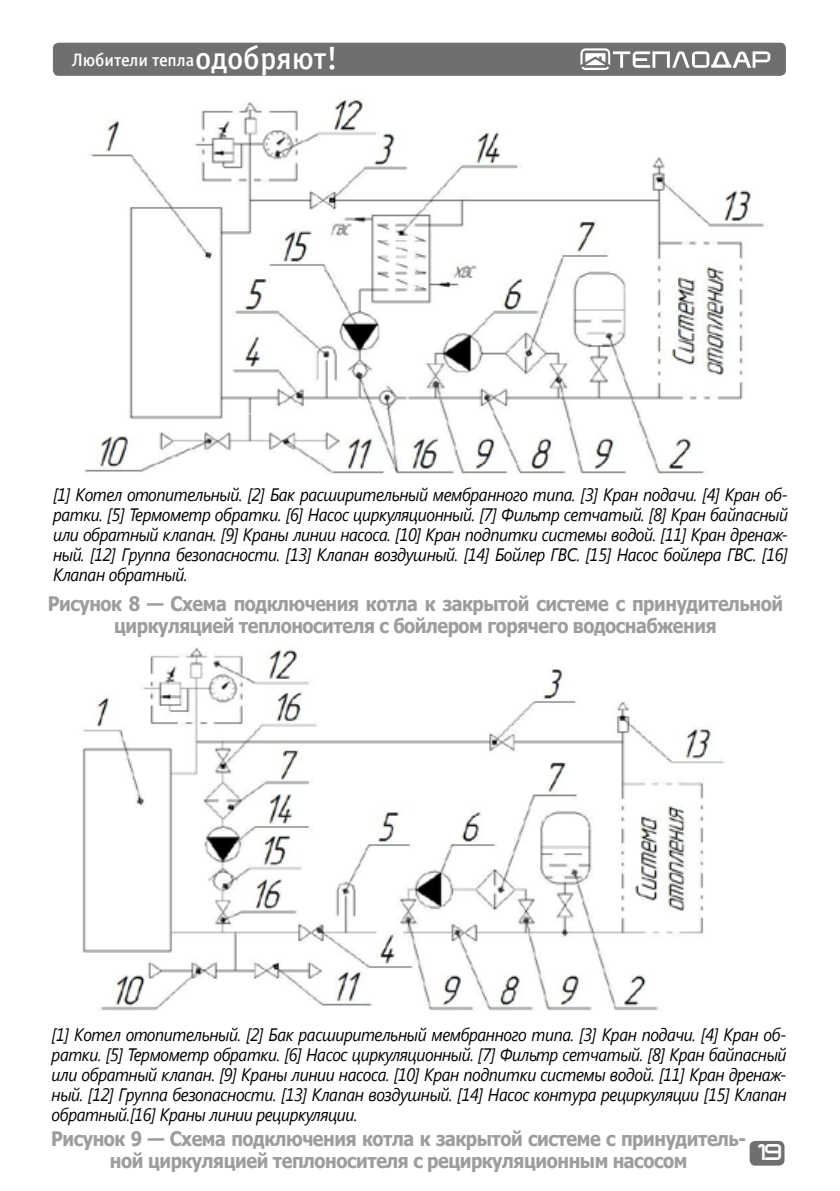
<style>
.page{position:relative;width:840px;height:1191px;background:#fff}
.page>*{position:absolute;margin:0;border:0;box-sizing:border-box;transform-origin:0 0}
.t1{font:700 20px/22px "Tahoma";letter-spacing:-.025em;color:#9d9d9c;text-align:center;scale:.9 1}
.t2{font:italic 18px/20px "Segoe UI";letter-spacing:-.025em;color:#000;text-align:justify;scale:.9 1}
.t3{font:18px "Officina Sans Medium C";letter-spacing:-.005em;color:#fff}
.t4{font:16px "teplodar";color:#fff}
.s1{font-size:32px}
</style>
<div class="page">
<div style="left:749px;top:1140px;width:35px;height:25px;background:#6f6f6f;border-radius:6px"></div>
<div style="left:53px;top:43px;width:732px;height:33px;background:#6f6f6f;border-radius:6px"></div>
<svg style="left:580px;top:48px;width:189px;height:22px"></svg>
<img style="left:85px;top:98px;width:679px;height:376px">
<img style="left:82px;top:647px;width:642px;height:364px">
<p class="t3" style="left:72px;top:50px;width:267px">Любители тепла<span class="s1">одобряют!</span></p>
<p class="t2" style="left:53px;top:484px;width:817px">[1] Котел отопительный. [2] Бак расширительный мембранного типа. [3] Кран подачи. [4] Кран об&shy;ратки. [5] Термометр обратки. [6] Насос циркуляционный. [7] Фильтр сетчатый. [8] Кран байпасный или обратный клапан. [9] Краны линии насоса. [10] Кран подпитки системы водой. [11] Кран дренаж&shy;ный. [12] Группа безопасности. [13] Клапан воздушный. [14] Бойлер ГВС. [15] Насос бойлера ГВС. [16] Клапан обратный.</p>
<p class="t1" style="left:48px;top:592px;width:818px">Рисунок 8 — Схема подключения котла к закрытой системе с принудительной циркуляцией теплоносителя с бойлером горячего водоснабжения</p>
<p class="t2" style="left:52px;top:1023px;width:817px">[1] Котел отопительный. [2] Бак расширительный мембранного типа. [3] Кран подачи. [4] Кран об&shy;ратки. [5] Термометр обратки. [6] Насос циркуляционный. [7] Фильтр сетчатый. [8] Кран байпасный или обратный клапан. [9] Краны линии насоса. [10] Кран подпитки системы водой. [11] Кран дренаж&shy;ный. [12] Группа безопасности. [13] Клапан воздушный. [14] Насос контура рециркуляции [15] Клапан обратный.[16] Краны линии рециркуляции.</p>
<p class="t1" style="left:51px;top:1126px;width:773px">Рисунок 9 — Схема подключения котла к закрытой системе с принудитель&shy;ной циркуляцией теплоносителя с рециркуляционным насосом</p>
<p class="t4" style="left:753px;top:1145px;width:29px">19</p>
</div>
